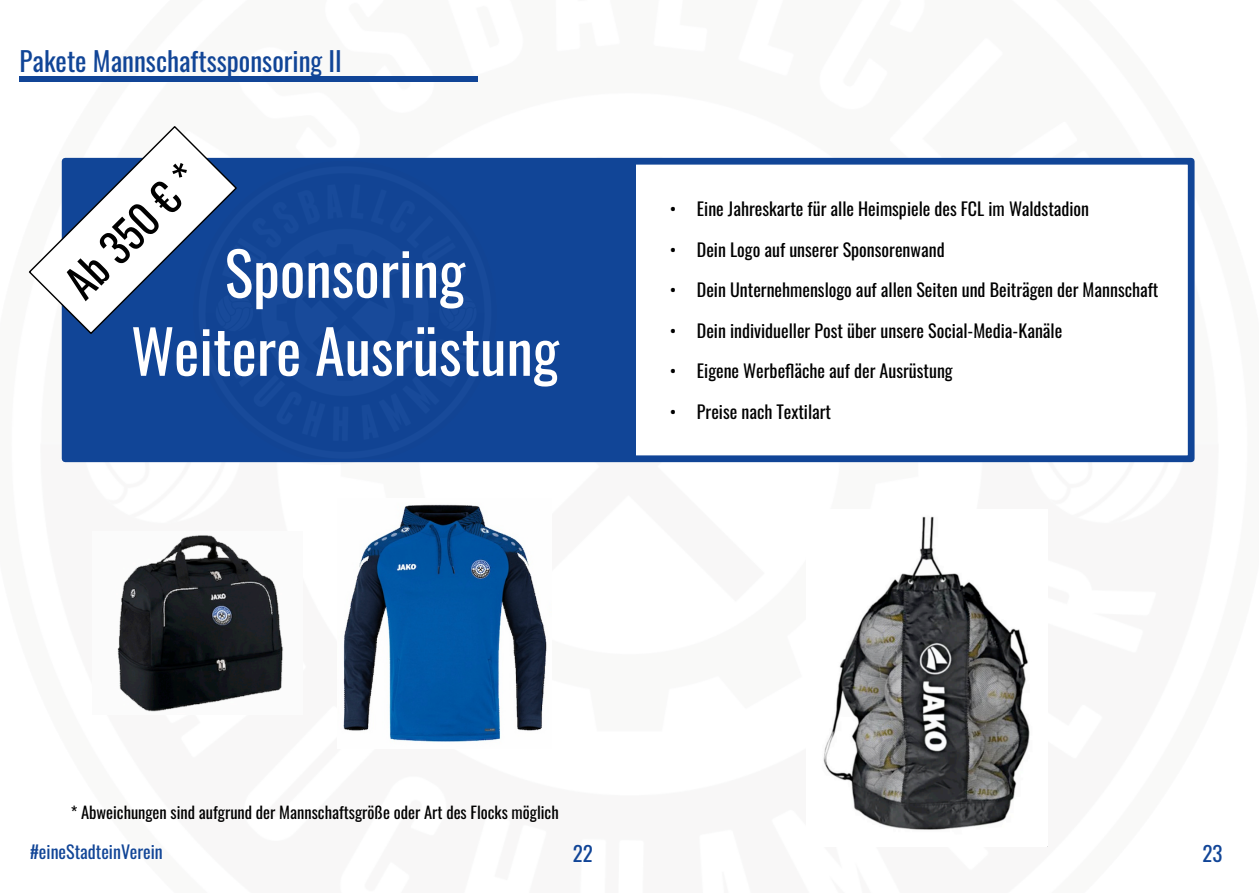
<style>
.page{position:relative;width:1259px;height:893px;background:#fff}
.page>*{position:absolute;margin:0;border:0;box-sizing:border-box;transform-origin:0 0}
.t1{font:60px/78px "Oswald";color:#fff;text-align:center}
.t2{font:42px "Oswald";color:#000}
.t3{font:27px "Oswald";color:#114597}
.t4{font:21px "Oswald";color:#114597}
.t5{font:18px "Oswald";color:#000}
.t6{font:18px "Oswald";color:#114597}
.t7{font:16.5px "Oswald";color:#000}
</style>
<div class="page">
<div style="left:19px;top:76px;width:458px;height:6px;background:#114597"></div>
<div style="left:62px;top:158px;width:1132px;height:304px;background:#fff;border:7px solid #114597"></div>
<div style="left:65px;top:161px;width:570px;height:298px;background:#114597"></div>
<img style="left:117px;top:535px;width:167px;height:177px">
<img style="left:343px;top:504px;width:204px;height:238px">
<svg style="left:28px;top:126px;width:210px;height:209px"></svg>
<img style="left:823px;top:516px;width:207px;height:314px">
<h3 class="t3" style="left:20px;top:40px;width:324px">Pakete Mannschaftssponsoring II</h3>
<h2 class="t2" style="left:50px;top:266px;width:169px;rotate:-45deg">Ab 350 € *</h2>
<h1 class="t1" style="left:131px;top:232px;width:429px">Sponsoring<br>Weitere Ausrüstung</h1>
<p class="t5" style="left:670px;top:195px;width:421px">• Eine Jahreskarte für alle Heimspiele des FCL im Waldstadion</p>
<p class="t5" style="left:670px;top:235px;width:276px">• Dein Logo auf unserer Sponsorenwand</p>
<p class="t5" style="left:670px;top:276px;width:490px">• Dein Unternehmenslogo auf allen Seiten und Beiträgen der Mannschaft</p>
<p class="t5" style="left:670px;top:316px;width:394px">• Dein individueller Post über unsere Social-Media-Kanäle</p>
<p class="t5" style="left:670px;top:357px;width:284px">• Eigene Werbefläche auf der Ausrüstung</p>
<p class="t5" style="left:670px;top:397px;width:163px">• Preise nach Textilart</p>
<p class="t7" style="left:71px;top:799px;width:489px">* Abweichungen sind aufgrund der Mannschaftsgröße oder Art des Flocks möglich</p>
<p class="t6" style="left:30px;top:838px;width:134px">#eineStadteinVerein</p>
<p class="t4" style="left:573px;top:837px;width:22px">22</p>
<p class="t4" style="left:1202px;top:837px;width:22px">23</p>
</div>
